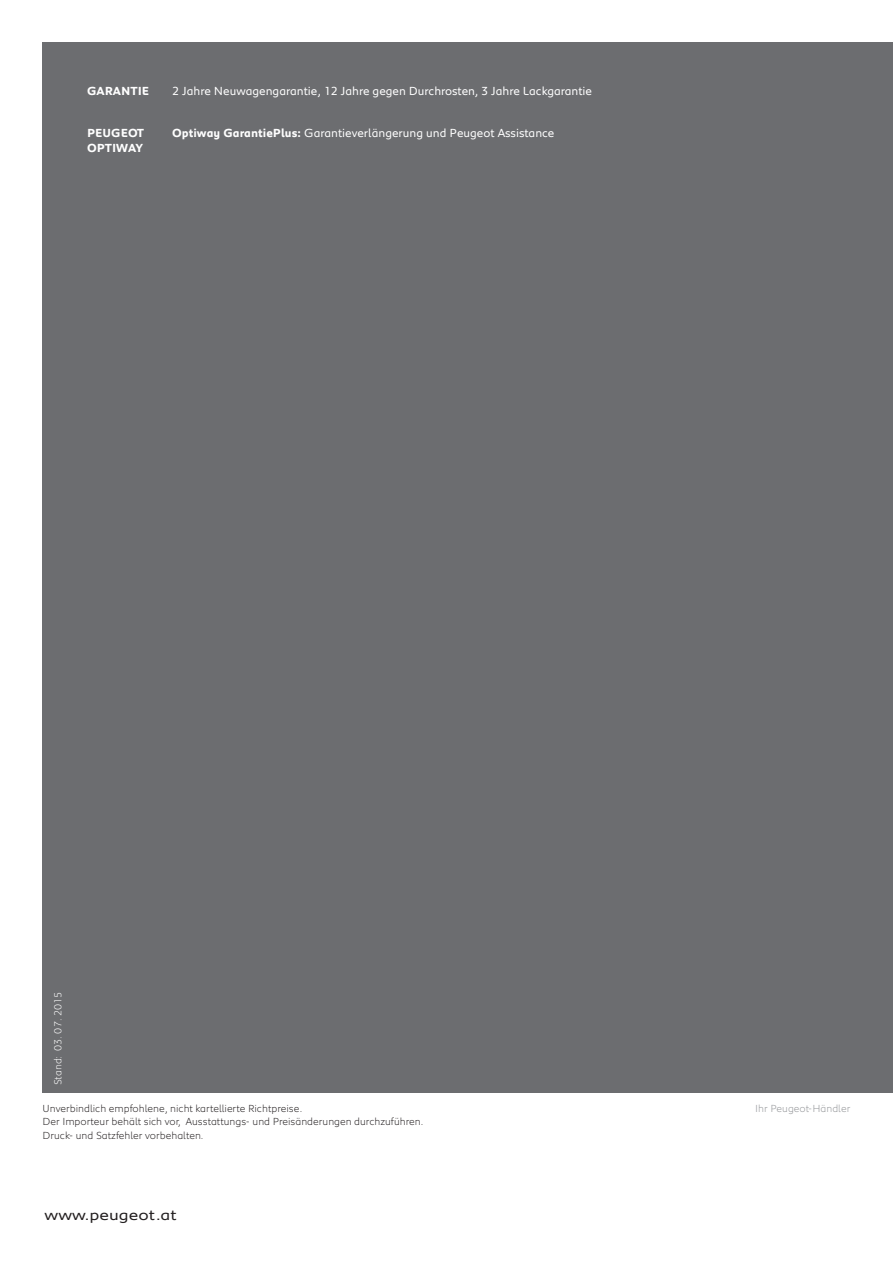
<style>
.page{position:relative;width:893px;height:1263px;background:#fff}
.page>*{position:absolute;margin:0;border:0;box-sizing:border-box;transform-origin:0 0}
.t1{font:15px "Peugeot Expanded";color:#231f20}
.t2{font:12px "Peugeot";color:#fff}
.t3{font:700 12px/15px "Peugeot";color:#fff}
.t4{font:300 10.5px/13.5px "Peugeot";color:#231f20}
.t5{font:300 10.5px "Peugeot";color:#939598}
.t6{font:300 10.5px "Peugeot";color:#fff}
.s1{font-weight:700}
</style>
<div class="page">
<div style="left:43px;top:43px;width:850px;height:1050px;background:#6c6d70"></div>
<p class="t3" style="left:87px;top:83px;width:64px">GARANTIE</p>
<p class="t3" style="left:87px;top:125px;width:59px">PEUGEOT<br>OPTIWAY</p>
<p class="t2" style="left:172px;top:82px;width:421px">2 Jahre Neuwagengarantie, 12 Jahre gegen Durchrosten, 3 Jahre Lackgarantie</p>
<p class="t2" style="left:172px;top:125px;width:384px"><span class="s1">Optiway GarantiePlus:</span> Garantieverlängerung und Peugeot Assistance</p>
<p class="t6" style="left:51px;top:1085px;width:95px;rotate:-90deg">Stand: 03. 07. 2015</p>
<p class="t4" style="left:43px;top:1101px;width:382px">Unverbindlich empfohlene, nicht kartellierte Richtpreise.<br>Der Importeur behält sich vor, Ausstattungs- und Preisänderungen durchzuführen.<br>Druck- und Satzfehler vorbehalten.</p>
<h1 class="t1" style="left:45px;top:1205px;width:133px">www.peugeot.at</h1>
<p class="t5" style="left:755px;top:1101px;width:97px">Ihr Peugeot-Händler</p>
</div>
